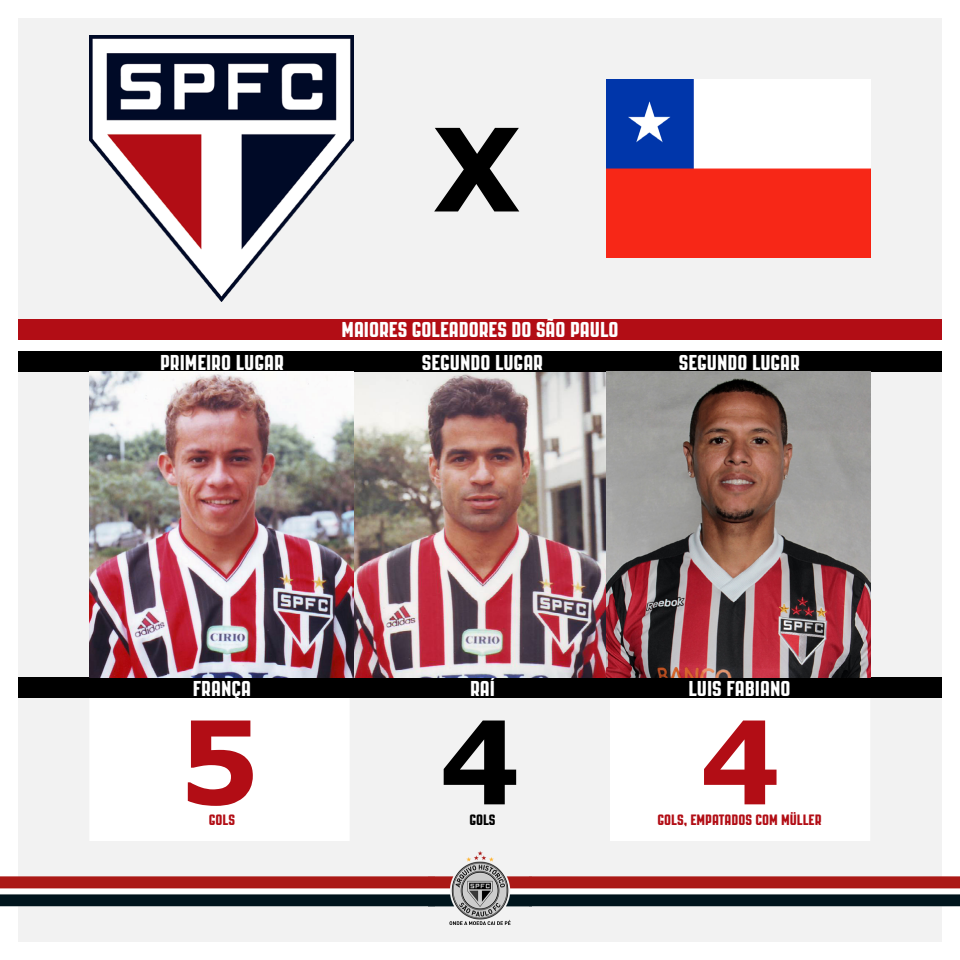
<style>
.page{position:relative;width:960px;height:960px;background:#fff}
.page>*{position:absolute;margin:0;border:0;box-sizing:border-box;transform-origin:0 0}
.t1{font:700 115px "Verdana";color:#b20d15}
.t2{font:700 115px "Verdana";color:#000}
.t3{font:21.5px "PAG Revolucion";color:#fff}
.t4{font:15px "PAG Revolucion";color:#b20d15}
.t5{font:15px "PAG Revolucion";color:#000}
</style>
<div class="page">
<div style="left:18px;top:18px;width:924px;height:322px;background:#f2f2f2"></div>
<div style="left:18px;top:372px;width:924px;height:570px;background:#f2f2f2"></div>
<img style="left:89px;top:36px;width:264px;height:266px">
<img style="left:0;top:852px;width:960px;height:72px">
<div style="left:90px;top:698px;width:259px;height:143px;background:#fff"></div>
<div style="left:610px;top:698px;width:260px;height:143px;background:#fff"></div>
<div style="left:18px;top:351px;width:924px;height:21px;background:#000"></div>
<div style="left:18px;top:320px;width:924px;height:20px;background:#b20d15"></div>
<div style="left:18px;top:677px;width:924px;height:21px;background:#000"></div>
<img style="left:353px;top:372px;width:254px;height:305px">
<img style="left:607px;top:372px;width:264px;height:305px">
<img style="left:89px;top:372px;width:264px;height:305px">
<img style="left:607px;top:80px;width:264px;height:178px">
<h1 class="t2" style="left:433px;top:88px;width:89px">X</h1>
<p class="t3" style="left:342px;top:318px;width:278px">MAIORES GOLEADORES DO SÃO PAULO</p>
<p class="t3" style="left:160px;top:351px;width:125px">PRIMEIRO LUGAR</p>
<p class="t3" style="left:422px;top:351px;width:123px">SEGUNDO LUGAR</p>
<p class="t3" style="left:679px;top:351px;width:123px">SEGUNDO LUGAR</p>
<p class="t3" style="left:193px;top:677px;width:60px">FRANÇA</p>
<p class="t3" style="left:470px;top:677px;width:26px">RAÍ</p>
<p class="t3" style="left:688px;top:677px;width:104px">LUIS FABIANO</p>
<h1 class="t1" style="left:179px;top:681px;width:83px">5</h1>
<h1 class="t2" style="left:439px;top:681px;width:83px">4</h1>
<h1 class="t1" style="left:699px;top:681px;width:83px">4</h1>
<p class="t4" style="left:209px;top:812px;width:28px">GOLS</p>
<p class="t5" style="left:469px;top:812px;width:28px">GOLS</p>
<p class="t4" style="left:657px;top:812px;width:166px">GOLS, EMPATADOS COM MÜLLER</p>
</div>
